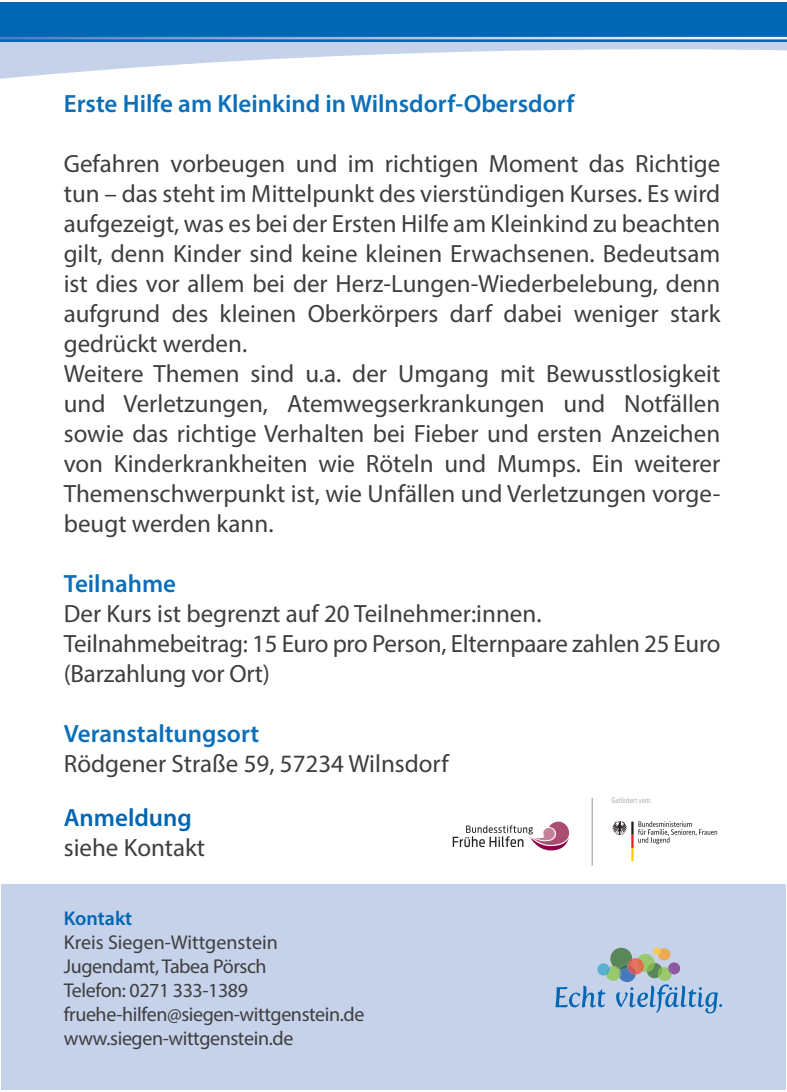
<style>
.page{position:relative;width:787px;height:1092px;background:#fff}
.page>*{position:absolute;margin:0;border:0;box-sizing:border-box;transform-origin:0 0}
.t1{font:25px/30px "Myriad Pro";color:#3e3e3f}
.t2{font:600 25px "Myriad Pro";color:#0c6fb8}
.t3{font:600 25px "Myriad Pro";color:#0166b3}
.t4{font:20px/24px "Myriad Pro";letter-spacing:-.02em;color:#3e3e3f}
.t5{font:600 20px "Myriad Pro";color:#0166b3}
.t6{font:300 condensed 7.5px "Linotype Univers";letter-spacing:.005em;color:#939598}
</style>
<div class="page">
<div style="left:1px;top:884px;width:784px;height:206px;background:#c6d2ea"></div>
<svg style="left:0;top:42px;width:787px;height:37px"></svg>
<div style="left:0;top:2px;width:787px;height:40px;background:#0166b3"></div>
<svg style="left:0;top:37px;width:787px;height:2px;background:#a9bee1"></svg>
<svg style="left:555px;top:947px;width:167px;height:66px"></svg>
<svg style="left:612px;top:821px;width:105px;height:40px"></svg>
<hr style="left:591px;top:797px;width:1px;height:68px;background:#939598">
<svg style="left:453px;top:821px;width:116px;height:29px"></svg>
<p class="t2" style="left:64px;top:87px;width:512px">Erste Hilfe am Kleinkind in Wilnsdorf-Obersdorf</p>
<p class="t1" style="left:64px;top:148px;width:658px">Gefahren vorbeugen und im richtigen Moment das Richtige tun – das steht im Mittelpunkt des vierstündigen Kurses. Es wird aufgezeigt, was es bei der Ersten Hilfe am Kleinkind zu beachten gilt, denn Kinder sind keine kleinen Erwachsenen. Bedeutsam ist dies vor allem bei der Herz-Lungen-Wiederbelebung, denn aufgrund des kleinen Oberkörpers darf dabei weniger stark gedrückt werden.<br>Weitere Themen sind u.a. der Umgang mit Bewusstlosigkeit und Verletzungen, Atemwegserkrankungen und Notfällen sowie das richtige Verhalten bei Fieber und ersten Anzeichen von Kinderkrankheiten wie Röteln und Mumps. Ein weiterer Themenschwerpunkt ist, wie Unfällen und Verletzungen vorge&shy;beugt werden kann.</p>
<p class="t2" style="left:64px;top:567px;width:114px">Teilnahme</p>
<p class="t1" style="left:64px;top:598px;width:658px">Der Kurs ist begrenzt auf 20 Teilnehmer:innen.<br>Teilnahmebeitrag: 15 Euro pro Person, Elternpaare zahlen 25 Euro (Barzahlung vor Ort)</p>
<p class="t2" style="left:64px;top:717px;width:197px">Veranstaltungsort</p>
<p class="t1" style="left:64px;top:748px;width:386px">Rödgener Straße 59, 57234 Wilnsdorf</p>
<p class="t3" style="left:64px;top:801px;width:129px">Anmeldung</p>
<p class="t1" style="left:64px;top:832px;width:143px">siehe Kontakt</p>
<p class="t6" style="left:611px;top:796px;width:42px">Gefördert vom:</p>
<p class="t5" style="left:64px;top:905px;width:70px">Kontakt</p>
<p class="t4" style="left:64px;top:930px;width:302px">Kreis Siegen-Wittgenstein<br>Jugendamt, Tabea Pörsch<br>Telefon: 0271 333-1389 fruehe-hilfen@siegen-wittgenstein.de www.siegen-wittgenstein.de</p>
</div>
